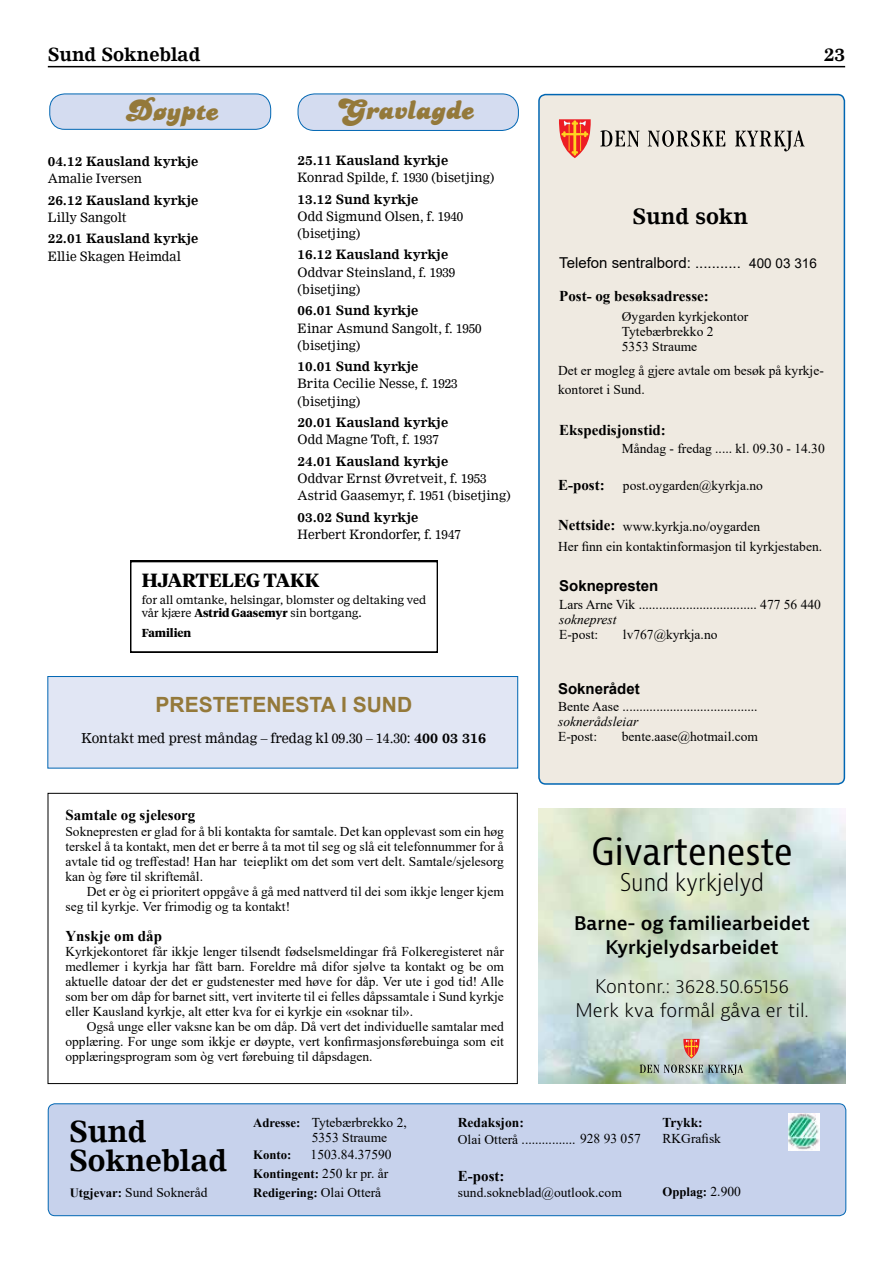
<style>
.page{position:relative;width:893px;height:1263px;background:#fff}
.page>*{position:absolute;margin:0;border:0;box-sizing:border-box;transform-origin:0 0}
.t1{font:condensed 36.75px "Bernina Sans";color:#000}
.t2{font:30px "Candy";color:#94793a}
.t3{font:700 28.8px/28.8px "Nimrod";color:#000}
.t4{font:300 condensed 23.85px "Bernina Sans";color:#000}
.t5{font:700 21px "Arial";color:#94793a}
.t6{font:700 21px "Nimrod";color:#000}
.t7{font:700 19.05px "Tiempos Headline";color:#000}
.t8{font:300 18.3px/23.9px "Bernina Sans";color:#000;text-align:center}
.t9{font:600 18.3px/23.9px "Bernina Sans";color:#000;text-align:center}
.t10{font:700 18px "Nimrod";color:#000}
.t11{font:700 15px "Times New Roman";color:#000}
.t12{font:15px "Arial";color:#000}
.t13{font:700 15px "Arial";color:#000}
.t14{font:13.5px/15px "Times New Roman";color:#000}
.t15{font:13.5px "Nimrod";color:#000}
.t16{font:italic 13.5px "Times New Roman";color:#000}
.t17{font:700 13.5px "Times New Roman";color:#000}
.t18{font:12.75px/17.2px "Nimrod";color:#000}
.t19{font:700 12.75px "Nimrod";color:#000}
.t20{font:700 12.75px/18.8px "Times New Roman";color:#000}
.t21{font:11.55px/12.9px "Tiempos Text";color:#000}
.t22{font:700 11.55px "Tiempos Headline";color:#000}
.s1{font-family:"Tiempos Headline";font-weight:700}
.s2{font-weight:700}
.s3{font-size:13.5px}
.s4{font-weight:700;font-size:15px}
.s5{font-weight:700;font-size:12.75px}
.s6{font-weight:400;font-size:13.5px}
</style>
<div class="page">
<hr style="left:48px;top:66px;width:797px;height:1px;background:#000">
<div style="left:48px;top:1104px;width:798px;height:112px;background:#c7d2ec;border-radius:7px"></div>
<div style="left:48px;top:1103px;width:798px;height:113px;border:1px solid #0066b3;border-radius:7px"></div>
<div style="left:539px;top:95px;width:305px;height:689px;background:#efeae1;border-radius:7px"></div>
<div style="left:538px;top:94px;width:307px;height:691px;border:2px solid #0066b3;border-radius:7px"></div>
<div style="left:50px;top:94px;width:221px;height:35px;background:#d4dcf0;border-radius:15px"></div>
<div style="left:49px;top:94px;width:222px;height:36px;border:1px solid #0066b3;border-radius:15px"></div>
<div style="left:48px;top:793px;width:470px;height:291px;border:1px solid #000"></div>
<div style="left:298px;top:94px;width:220px;height:36px;background:#d4dcf0;border-radius:16px"></div>
<div style="left:298px;top:94px;width:221px;height:37px;border:1px solid #0066b3;border-radius:16px"></div>
<svg style="left:600px;top:130px;width:39px;height:17px"></svg>
<svg style="left:648px;top:130px;width:77px;height:17px"></svg>
<svg style="left:735px;top:130px;width:70px;height:21px"></svg>
<svg style="left:559px;top:119px;width:32px;height:39px"></svg>
<div style="left:47px;top:676px;width:471px;height:92px;background:#e1e6f4;border:1px solid #0066b3"></div>
<img style="left:539px;top:808px;width:307px;height:275px">
<svg style="left:683px;top:1039px;width:16px;height:19px"></svg>
<svg style="left:640px;top:1064px;width:103px;height:11px"></svg>
<img style="left:788px;top:1113px;width:31px;height:37px">
<svg style="left:130px;top:561px;width:308px;height:91px"></svg>
<h3 class="t10" style="left:48px;top:43px;width:154px">Sund Sokneblad</h3>
<h3 class="t10" style="left:824px;top:43px;width:23px">23</h3>
<h2 class="t2" style="left:125px;top:94px;width:95px">Døypte</h2>
<h2 class="t2" style="left:335px;top:93px;width:141px">Gravlagde</h2>
<p class="t19" style="left:298px;top:153px;width:152px">25.11 Kausland kyrkje</p>
<p class="t18" style="left:298px;top:169px;width:198px">Konrad Spilde, f. 1930 (bisetjing)</p>
<p class="t19" style="left:298px;top:191px;width:122px">13.12 Sund kyrkje</p>
<p class="t18" style="left:298px;top:208px;width:167px">Odd Sigmund Olsen, f. 1940 (bisetjing)</p>
<p class="t19" style="left:298px;top:247px;width:152px">16.12 Kausland kyrkje</p>
<p class="t18" style="left:298px;top:263px;width:159px">Oddvar Steinsland, f. 1939 (bisetjing)</p>
<p class="t19" style="left:298px;top:303px;width:122px">06.01 Sund kyrkje</p>
<p class="t18" style="left:298px;top:319px;width:185px">Einar Asmund Sangolt, f. 1950 (bisetjing)</p>
<p class="t19" style="left:298px;top:359px;width:122px">10.01 Sund kyrkje</p>
<p class="t18" style="left:298px;top:375px;width:161px">Brita Cecilie Nesse, f. 1923 (bisetjing)</p>
<p class="t19" style="left:298px;top:415px;width:152px">20.01 Kausland kyrkje</p>
<p class="t18" style="left:298px;top:431px;width:143px">Odd Magne Toft, f. 1937</p>
<p class="t19" style="left:298px;top:454px;width:152px">24.01 Kausland kyrkje</p>
<p class="t18" style="left:298px;top:470px;width:215px">Oddvar Ernst Øvretveit, f. 1953<br>Astrid Gaasemyr, f. 1951 (bisetjing)</p>
<p class="t19" style="left:298px;top:510px;width:122px">03.02 Sund kyrkje</p>
<p class="t18" style="left:298px;top:526px;width:165px">Herbert Krondorfer, f. 1947</p>
<h3 class="t7" style="left:142px;top:567px;width:179px">H AJ R T E L E G T A K K</h3>
<p class="t21" style="left:142px;top:593px;width:286px">f mol l aro na t h, ek n i s l e mo l b, r ag dgor e t s n i ka t l e devg v æjkrå er <span class="s1">A di rts G mesaa ry</span> s ni b nagt ro .g</p>
<p class="t22" style="left:142px;top:624px;width:51px">F ma neili</p>
<p class="t19" style="left:48px;top:154px;width:152px">04.12 Kausland kyrkje</p>
<p class="t18" style="left:48px;top:170px;width:96px">Amalie Iversen</p>
<p class="t19" style="left:48px;top:192px;width:152px">26.12 Kausland kyrkje</p>
<p class="t18" style="left:48px;top:209px;width:80px">Lilly Sangolt</p>
<p class="t19" style="left:48px;top:231px;width:152px">22.01 Kausland kyrkje</p>
<p class="t18" style="left:48px;top:247px;width:135px">Ellie Skagen Heimdal</p>
<h3 class="t5" style="left:156px;top:690px;width:258px">PRESTETENESTA I SUND</h3>
<p class="t15" style="left:82px;top:730px;width:406px">Kontakt med prest måndag – fredag kl 09.30 – 14.30: <span class="s2">400 03 316</span></p>
<p class="t11" style="left:65px;top:805px;width:131px">Samtale og sjelesorg</p>
<p class="t14" style="left:65px;top:823px;width:440px;text-align:justify">Soknepresten er glad for å bli kontakta for samtale. Det kan opplevast som ein høg terskel å ta kontakt, men det er berre å ta mot til seg og slå eit telefonnummer for å avtale tid og treffestad! Han har teieplikt om det som vert delt. Samtale/sjelesorg kan òg føre til skriftemål.</p>
<p class="t14" style="left:65px;top:883px;width:440px;text-indent:21px">Det er òg ei prioritert oppgåve å gå med nattverd til dei som ikkje lenger kjem seg til kyrkje. Ver frimodig og ta kontakt!</p>
<p class="t11" style="left:65px;top:925px;width:98px">Ynskje om dåp</p>
<p class="t14" style="left:65px;top:943px;width:440px;text-align:justify">Kyrkjekontoret får ikkje lenger tilsendt fødselsmeldingar frå Folkeregisteret når medlemer i kyrkja har fått barn. Foreldre må difor sjølve ta kontakt og be om aktuelle datoar der det er gudstenester med høve for dåp. Ver ute i god tid! Alle som ber om dåp for barnet sitt, vert inviterte til ei felles dåpssamtale i Sund kyrkje eller Kausland kyrkje, alt etter kva for ei kyrkje ein «soknar til».</p>
<p class="t14" style="left:65px;top:1018px;width:440px;text-align:justify;text-indent:21px">Også unge eller vaksne kan be om dåp. Då vert det individuelle samtalar med opplæring. For unge som ikkje er døypte, vert konfirmasjonsførebuinga som eit opplæringsprogram som òg vert førebuing til dåpsdagen.</p>
<h3 class="t6" style="left:633px;top:204px;width:117px">Sund sokn</h3>
<p class="t12" style="left:559px;top:253px;width:259px">Telefon sentralbord: ........... <span class="s3">400 03 316</span></p>
<p class="t11" style="left:559px;top:285px;width:151px">Post- og besøksadresse:</p>
<p class="t14" style="left:622px;top:309px;width:128px">Øygarden kyrkjekontor<br>Tytebærbrekko 2<br>5353 Straume</p>
<p class="t14" style="left:558px;top:361px;width:267px;line-height:18.3px">Det er mogleg å gjere avtale om besøk på kyrkje&shy;kontoret i Sund.</p>
<p class="t11" style="left:559px;top:419px;width:108px">Ekspedisjonstid:</p>
<p class="t14" style="left:622px;top:440px;width:204px">Måndag - fredag ..... kl. 09.30 - 14.30</p>
<p class="t14" style="left:558px;top:478px;width:206px"><span class="s4">E-post:</span> post.oygarden@kyrkja.no</p>
<p class="t14" style="left:558px;top:518px;width:203px"><span class="s4">Nettside:</span> www.kyrkja.no/oygarden</p>
<p class="t14" style="left:558px;top:538px;width:265px">Her finn ein kontaktinformasjon til kyrkjestaben.</p>
<p class="t13" style="left:559px;top:575px;width:101px">Soknepresten</p>
<p class="t14" style="left:559px;top:597px;width:263px">Lars Arne Vik ................................... 477 56 440</p>
<p class="t16" style="left:559px;top:610px;width:59px">sokneprest</p>
<p class="t14" style="left:559px;top:627px;width:41px">E-post:</p>
<p class="t14" style="left:623px;top:627px;width:96px">lv767@kyrkja.no</p>
<p class="t13" style="left:558px;top:678px;width:83px">Soknerådet</p>
<p class="t14" style="left:558px;top:699px;width:201px">Bente Aase ........................................</p>
<p class="t16" style="left:558px;top:712px;width:82px">soknerådsleiar</p>
<p class="t14" style="left:558px;top:729px;width:41px">E-post:</p>
<p class="t14" style="left:622px;top:729px;width:138px">bente.aase@hotmail.com</p>
<h1 class="t1" style="left:591px;top:828px;width:203px">Givarteneste</h1>
<h3 class="t4" style="left:620px;top:867px;width:146px">Sund kyrkjelyd</h3>
<h3 class="t9" style="left:574px;top:912px;width:238px">Barne- og familiearbeidet<br>Kyrkjelydsarbeidet</h3>
<h3 class="t8" style="left:575px;top:975px;width:235px">Kontonr.: 3628.50.65156<br>Merk kva formål gåva er til.</h3>
<h3 class="t3" style="left:69px;top:1117px;width:159px">Sund<br>Sokneblad</h3>
<p class="t14" style="left:70px;top:1184px;width:139px"><span class="s5">Utgjevar:</span> Sund Sokneråd</p>
<p class="t20" style="left:253px;top:1113px;width:49px">Adresse:</p>
<p class="t14" style="left:312px;top:1115px;width:97px;line-height:14.2px">Tytebærbrekko 2,<br>5353 Straume</p>
<p class="t20" style="left:253px;top:1145px;width:40px">Konto:</p>
<p class="t14" style="left:311px;top:1147px;width:82px">1503.84.37590</p>
<p class="t20" style="left:253px;top:1164px;width:137px">Kontingent: <span class="s6">250 kr pr. år<br></span>Redigering: <span class="s6">Olai Otterå</span></p>
<p class="t17" style="left:458px;top:1112px;width:68px">Redaksjon:</p>
<p class="t17" style="left:663px;top:1113px;width:42px">Trykk:</p>
<p class="t14" style="left:663px;top:1130px;width:60px">RKGrafisk</p>
<p class="t14" style="left:458px;top:1131px;width:184px">Olai Otterå ................ 928 93 057</p>
<p class="t11" style="left:458px;top:1165px;width:48px">E-post:</p>
<p class="t14" style="left:458px;top:1184px;width:165px">sund.sokneblad@outlook.com</p>
<p class="t20" style="left:662px;top:1182px;width:80px">Opplag: <span class="s6">2.900</span></p>
</div>
